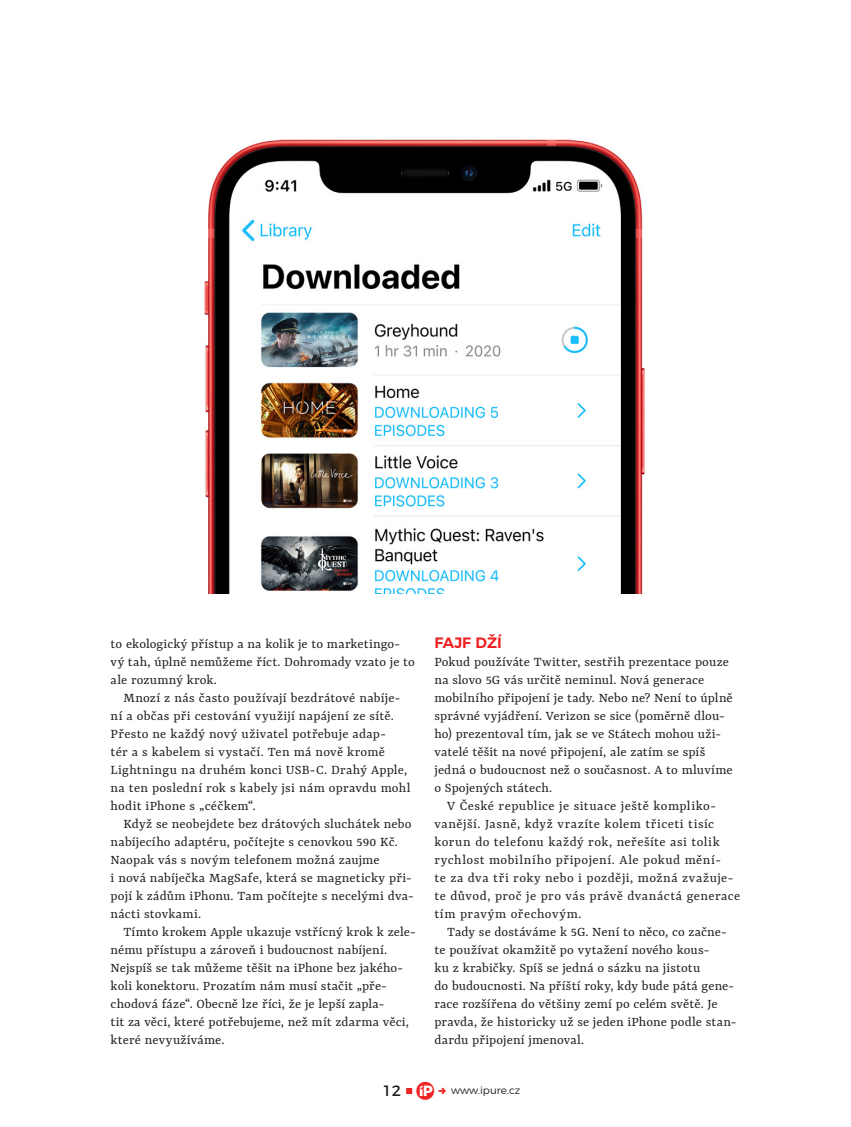
<style>
.page{position:relative;width:851px;height:1127px;background:#fff}
.page>*{position:absolute;margin:0;border:0;box-sizing:border-box;transform-origin:0 0}
.t1{font:600 15px "Montserrat";color:#ee2123}
.t2{font:15px "Montserrat";color:#231f20}
.t3{font:14.4px/18px "Yrsa";letter-spacing:.015em;color:#231f20}
.t4{font:300 10.5px "Montserrat";color:#231f20}
.s1{font-family:"i Pure";font-size:25.5px;color:#ee2123}
</style>
<div class="page">
<img style="left:204px;top:139px;width:441px;height:455px">
<svg style="left:406px;top:1088px;width:6px;height:6px"></svg>
<p class="t1" style="left:434px;top:630px;width:69px">FAJF DŽÍ</p>
<p class="t3" style="left:434px;top:653px;width:300px">Pokud používáte Twitter, sestřih prezentace pouze na slovo 5G vás určitě neminul. Nová generace mobilního připojení je tady. Nebo ne? Není to úplně správné vyjádření. Verizon se sice (poměrně dlou&shy;ho) prezentoval tím, jak se ve Státech mohou uži&shy;vatelé těšit na nové připojení, ale zatím se spíš jedná o budoucnost než o současnost. A to mluvíme o Spojených státech.</p>
<p class="t3" style="left:434px;top:797px;width:307px;text-indent:13px">V České republice je situace ještě kompliko&shy;vanější. Jasně, když vrazíte kolem třiceti tisíc korun do telefonu každý rok, neřešíte asi tolik rychlost mobilního připojení. Ale pokud mění-<br>te za dva tři roky nebo i později, možná zvažuje&shy;te důvod, proč je pro vás právě dvanáctá generace tím pravým ořechovým.</p>
<p class="t3" style="left:434px;top:923px;width:303px;text-indent:13px">Tady se dostáváme k 5G. Není to něco, co začne&shy;te používat okamžitě po vytažení nového kous-<br>ku z krabičky. Spíš se jedná o sázku na jistotu<br>do budoucnosti. Na příští roky, kdy bude pátá gene&shy;race rozšířena do většiny zemí po celém světě. Je pravda, že historicky už se jeden iPhone podle stan&shy;dardu připojení jmenoval.</p>
<p class="t2" style="left:382px;top:1079px;width:53px">12 <span class="s1">C</span></p>
<p class="t4" style="left:451px;top:1082px;width:71px">www.ipure.cz</p>
<p class="t3" style="left:111px;top:635px;width:306px">to ekologický přístup a na kolik je to marketingo&shy;vý tah, úplně nemůžeme říct. Dohromady vzato je to ale rozumný krok.</p>
<p class="t3" style="left:111px;top:689px;width:301px;text-indent:13px">Mnozí z nás často používají bezdrátové nabíje&shy;ní a občas při cestování využijí napájení ze sítě.<br>Přesto ne každý nový uživatel potřebuje adap-<br>tér a s kabelem si vystačí. Ten má nově kromě Lightningu na druhém konci USB‑C. Drahý Apple, na ten poslední rok s kabely jsi nám opravdu mohl hodit iPhone s „céčkem“.</p>
<p class="t3" style="left:111px;top:815px;width:304px;text-indent:13px">Když se neobejdete bez drátových sluchátek nebo nabíjecího adaptéru, počítejte s cenovkou 590 Kč.<br>Naopak vás s novým telefonem možná zaujme<br>i nová nabíječka MagSafe, která se magneticky při&shy;pojí k zádům iPhonu. Tam počítejte s necelými dva&shy;nácti stovkami.</p>
<p class="t3" style="left:111px;top:923px;width:307px;text-indent:13px">Tímto krokem Apple ukazuje vstřícný krok k zele&shy;nému přístupu a zároveň i budoucnost nabíjení.<br>Nejspíš se tak můžeme těšit na iPhone bez jakého&shy;koli konektoru. Prozatím nám musí stačit „pře&shy;chodová fáze“. Obecně lze říci, že je lepší zapla-<br>tit za věci, které potřebujeme, než mít zdarma věci, které nevyužíváme.</p>
</div>
